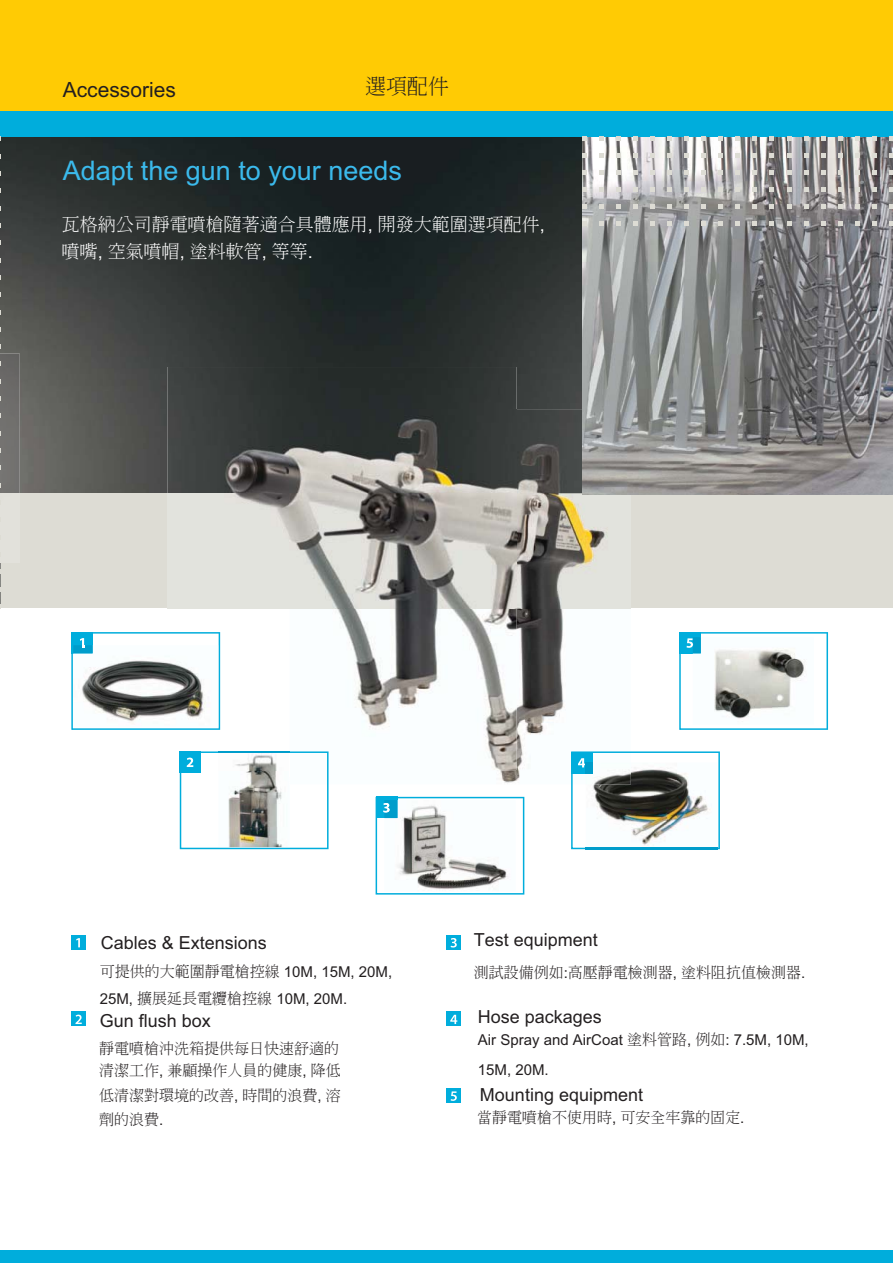
<style>
.page{position:relative;width:893px;height:1263px;background:#fff}
.page>*{position:absolute;margin:0;border:0;box-sizing:border-box;transform-origin:0 0}
.t1{font:27px "Arial";color:#3bbaec}
.t2{font:21px "Arial";color:#231f20}
.t3{font:21px "Adobe Ming Std Light E Ten B5 H";color:#231f20}
.t4{font:18px "Arial";color:#231f20}
.t5{font:18px/27px "Adobe Ming Std Light E Ten B5 H";color:#fff}
.t6{font:15px/23px "Adobe Ming Std Light E Ten B5 H";color:#231f20}
.t7{font:15px/29.7px "Arial";color:#231f20}
.s1{font-family:"Arial"}
.s2{font-family:"Adobe Ming Std Light E Ten B5 H"}
</style>
<div class="page">
<img style="left:0;top:136px;width:583px;height:468px">
<div style="left:1px;top:493px;width:892px;height:115px;background:#dddcd4"></div>
<img style="left:0;top:354px;width:20px;height:208px">
<img style="left:1px;top:493px;width:19px;height:69px">
<img style="left:168px;top:367px;width:348px;height:403px">
<img style="left:290px;top:608px;width:341px;height:176px">
<img style="left:516px;top:493px;width:115px;height:115px">
<img style="left:290px;top:409px;width:293px;height:84px">
<svg style="left:376px;top:797px;width:148px;height:98px"></svg>
<svg style="left:679px;top:632px;width:149px;height:98px"></svg>
<svg style="left:180px;top:750px;width:148px;height:99px"></svg>
<svg style="left:571px;top:751px;width:149px;height:98px"></svg>
<svg style="left:71px;top:632px;width:149px;height:98px"></svg>
<img style="left:583px;top:136px;width:310px;height:358px">
<div style="left:0;top:0;width:893px;height:111px;background:#ffcb04"></div>
<div style="left:0;top:1250px;width:893px;height:13px;background:#00addc"></div>
<div style="left:0;top:111px;width:893px;height:25px;background:#00addc"></div>
<svg style="left:702px;top:221px;width:4px;height:5px"></svg>
<svg style="left:685px;top:221px;width:4px;height:5px"></svg>
<svg style="left:668px;top:221px;width:4px;height:5px"></svg>
<svg style="left:651px;top:221px;width:4px;height:5px"></svg>
<svg style="left:770px;top:221px;width:4px;height:5px"></svg>
<svg style="left:753px;top:221px;width:4px;height:5px"></svg>
<svg style="left:736px;top:221px;width:4px;height:5px"></svg>
<svg style="left:719px;top:221px;width:4px;height:5px"></svg>
<svg style="left:872px;top:221px;width:4px;height:5px"></svg>
<svg style="left:855px;top:221px;width:4px;height:5px"></svg>
<svg style="left:838px;top:221px;width:4px;height:5px"></svg>
<svg style="left:821px;top:221px;width:4px;height:5px"></svg>
<svg style="left:804px;top:221px;width:4px;height:5px"></svg>
<svg style="left:787px;top:221px;width:4px;height:5px"></svg>
<svg style="left:889px;top:221px;width:4px;height:5px"></svg>
<svg style="left:600px;top:221px;width:4px;height:5px"></svg>
<svg style="left:583px;top:221px;width:4px;height:5px"></svg>
<svg style="left:617px;top:221px;width:4px;height:5px"></svg>
<svg style="left:634px;top:221px;width:4px;height:5px"></svg>
<svg style="left:702px;top:204px;width:4px;height:5px"></svg>
<svg style="left:685px;top:204px;width:4px;height:5px"></svg>
<svg style="left:668px;top:204px;width:4px;height:5px"></svg>
<svg style="left:651px;top:204px;width:4px;height:5px"></svg>
<svg style="left:702px;top:187px;width:4px;height:5px"></svg>
<svg style="left:685px;top:187px;width:4px;height:5px"></svg>
<svg style="left:668px;top:187px;width:4px;height:5px"></svg>
<svg style="left:651px;top:187px;width:4px;height:5px"></svg>
<svg style="left:702px;top:170px;width:4px;height:5px"></svg>
<svg style="left:685px;top:170px;width:4px;height:5px"></svg>
<svg style="left:668px;top:170px;width:4px;height:5px"></svg>
<svg style="left:651px;top:170px;width:4px;height:5px"></svg>
<svg style="left:702px;top:153px;width:4px;height:5px"></svg>
<svg style="left:685px;top:153px;width:4px;height:5px"></svg>
<svg style="left:668px;top:153px;width:4px;height:5px"></svg>
<svg style="left:651px;top:153px;width:4px;height:5px"></svg>
<svg style="left:702px;top:136px;width:4px;height:5px"></svg>
<svg style="left:685px;top:136px;width:4px;height:5px"></svg>
<svg style="left:668px;top:136px;width:4px;height:5px"></svg>
<svg style="left:651px;top:136px;width:4px;height:5px"></svg>
<svg style="left:770px;top:204px;width:4px;height:5px"></svg>
<svg style="left:753px;top:204px;width:4px;height:5px"></svg>
<svg style="left:736px;top:204px;width:4px;height:5px"></svg>
<svg style="left:719px;top:204px;width:4px;height:5px"></svg>
<svg style="left:770px;top:187px;width:4px;height:5px"></svg>
<svg style="left:753px;top:187px;width:4px;height:5px"></svg>
<svg style="left:736px;top:187px;width:4px;height:5px"></svg>
<svg style="left:719px;top:187px;width:4px;height:5px"></svg>
<svg style="left:770px;top:170px;width:4px;height:5px"></svg>
<svg style="left:753px;top:170px;width:4px;height:5px"></svg>
<svg style="left:736px;top:170px;width:4px;height:5px"></svg>
<svg style="left:719px;top:170px;width:4px;height:5px"></svg>
<svg style="left:770px;top:153px;width:4px;height:5px"></svg>
<svg style="left:753px;top:153px;width:4px;height:5px"></svg>
<svg style="left:736px;top:153px;width:4px;height:5px"></svg>
<svg style="left:719px;top:153px;width:4px;height:5px"></svg>
<svg style="left:770px;top:136px;width:4px;height:5px"></svg>
<svg style="left:753px;top:136px;width:4px;height:5px"></svg>
<svg style="left:736px;top:136px;width:4px;height:5px"></svg>
<svg style="left:719px;top:136px;width:4px;height:5px"></svg>
<svg style="left:872px;top:204px;width:4px;height:5px"></svg>
<svg style="left:855px;top:204px;width:4px;height:5px"></svg>
<svg style="left:838px;top:204px;width:4px;height:5px"></svg>
<svg style="left:821px;top:204px;width:4px;height:5px"></svg>
<svg style="left:804px;top:204px;width:4px;height:5px"></svg>
<svg style="left:787px;top:204px;width:4px;height:5px"></svg>
<svg style="left:872px;top:187px;width:4px;height:5px"></svg>
<svg style="left:855px;top:187px;width:4px;height:5px"></svg>
<svg style="left:838px;top:187px;width:4px;height:5px"></svg>
<svg style="left:821px;top:187px;width:4px;height:5px"></svg>
<svg style="left:804px;top:187px;width:4px;height:5px"></svg>
<svg style="left:787px;top:187px;width:4px;height:5px"></svg>
<svg style="left:872px;top:170px;width:4px;height:5px"></svg>
<svg style="left:855px;top:170px;width:4px;height:5px"></svg>
<svg style="left:838px;top:170px;width:4px;height:5px"></svg>
<svg style="left:821px;top:170px;width:4px;height:5px"></svg>
<svg style="left:804px;top:170px;width:4px;height:5px"></svg>
<svg style="left:787px;top:170px;width:4px;height:5px"></svg>
<svg style="left:872px;top:153px;width:4px;height:5px"></svg>
<svg style="left:855px;top:153px;width:4px;height:5px"></svg>
<svg style="left:838px;top:153px;width:4px;height:5px"></svg>
<svg style="left:821px;top:153px;width:4px;height:5px"></svg>
<svg style="left:804px;top:153px;width:4px;height:5px"></svg>
<svg style="left:787px;top:153px;width:4px;height:5px"></svg>
<svg style="left:872px;top:136px;width:4px;height:5px"></svg>
<svg style="left:855px;top:136px;width:4px;height:5px"></svg>
<svg style="left:838px;top:136px;width:4px;height:5px"></svg>
<svg style="left:821px;top:136px;width:4px;height:5px"></svg>
<svg style="left:804px;top:136px;width:4px;height:5px"></svg>
<svg style="left:787px;top:136px;width:4px;height:5px"></svg>
<svg style="left:889px;top:204px;width:4px;height:5px"></svg>
<svg style="left:889px;top:187px;width:4px;height:5px"></svg>
<svg style="left:889px;top:170px;width:4px;height:5px"></svg>
<svg style="left:889px;top:153px;width:4px;height:5px"></svg>
<svg style="left:889px;top:136px;width:4px;height:5px"></svg>
<svg style="left:583px;top:136px;width:4px;height:5px"></svg>
<svg style="left:583px;top:153px;width:4px;height:5px"></svg>
<svg style="left:583px;top:170px;width:4px;height:5px"></svg>
<svg style="left:583px;top:187px;width:4px;height:5px"></svg>
<svg style="left:583px;top:204px;width:4px;height:5px"></svg>
<svg style="left:600px;top:136px;width:4px;height:5px"></svg>
<svg style="left:617px;top:136px;width:4px;height:5px"></svg>
<svg style="left:634px;top:136px;width:4px;height:5px"></svg>
<svg style="left:600px;top:153px;width:4px;height:5px"></svg>
<svg style="left:617px;top:153px;width:4px;height:5px"></svg>
<svg style="left:634px;top:153px;width:4px;height:5px"></svg>
<svg style="left:600px;top:170px;width:4px;height:5px"></svg>
<svg style="left:617px;top:170px;width:4px;height:5px"></svg>
<svg style="left:634px;top:170px;width:4px;height:5px"></svg>
<svg style="left:600px;top:187px;width:4px;height:5px"></svg>
<svg style="left:617px;top:187px;width:4px;height:5px"></svg>
<svg style="left:634px;top:187px;width:4px;height:5px"></svg>
<svg style="left:600px;top:204px;width:4px;height:5px"></svg>
<svg style="left:617px;top:204px;width:4px;height:5px"></svg>
<svg style="left:634px;top:204px;width:4px;height:5px"></svg>
<div style="left:446px;top:935px;width:15px;height:14px;background:#00addc"></div>
<svg style="left:451px;top:938px;width:6px;height:10px"></svg>
<div style="left:446px;top:1011px;width:15px;height:15px;background:#00addc"></div>
<svg style="left:450px;top:1015px;width:7px;height:9px"></svg>
<div style="left:446px;top:1088px;width:15px;height:15px;background:#00addc"></div>
<svg style="left:451px;top:1091px;width:6px;height:10px"></svg>
<div style="left:71px;top:935px;width:15px;height:14px;background:#00addc"></div>
<svg style="left:76px;top:938px;width:4px;height:9px"></svg>
<div style="left:71px;top:1011px;width:15px;height:15px;background:#00addc"></div>
<svg style="left:75px;top:1015px;width:7px;height:9px"></svg>
<h2 class="t2" style="left:63px;top:82px;width:115px">Accessories</h2>
<h2 class="t3" style="left:365px;top:78px;width:85px">選項配件</h2>
<h1 class="t1" style="left:63px;top:161px;width:341px">Adapt the gun to your needs</h1>
<p class="t5" style="left:62px;top:213px;width:484px">瓦格納公司靜電噴槍隨著適合具體應用<span class="s1">,</span> 開發大範圍選項配件<span class="s1">,</span>噴嘴<span class="s1">,</span> 空氣噴帽<span class="s1">,</span> 塗料軟管<span class="s1">,</span> 等等<span class="s1">.</span></p>
<p class="t4" style="left:101px;top:936px;width:167px">Cables &amp; Extensions</p>
<p class="t6" style="left:100px;top:962px;width:294px">可提供的大範圍靜電槍控線 <span class="s1">10M, 15M, 20M,</span></p>
<p class="t7" style="left:100px;top:985px;width:249px">25M, <span class="s2">擴展延長電纜槍控線</span> 10M, 20M.</p>
<p class="t6" style="left:99px;top:1038px;width:243px">靜電噴槍沖洗箱提供每日快速舒適的清潔工作<span class="s1">,</span> 兼顧操作人員的健康<span class="s1">,</span> 降低</p>
<p class="t6" style="left:99px;top:1085px;width:243px;line-height:24.5px">低清潔對環境的改善<span class="s1">,</span> 時間的浪費<span class="s1">,</span> 溶劑的浪費<span class="s1">.</span></p>
<p class="t4" style="left:100px;top:1014px;width:113px">Gun flush box</p>
<p class="t4" style="left:474px;top:933px;width:126px">Test equipment</p>
<p class="t6" style="left:474px;top:963px;width:333px">測試設備例如<span class="s1">:</span>高壓靜電檢測器<span class="s1">,</span> 塗料阻抗值檢測器<span class="s1">.</span></p>
<p class="t4" style="left:478px;top:1010px;width:126px">Hose packages</p>
<p class="t7" style="left:478px;top:1026px;width:332px">Air Spray and AirCoat <span class="s2">塗料管路</span>, <span class="s2">例如</span>: 7.5M, 10M,<br>15M, 20M.</p>
<p class="t4" style="left:480px;top:1089px;width:165px">Mounting equipment</p>
<p class="t6" style="left:477px;top:1108px;width:269px">當靜電噴槍不使用時<span class="s1">,</span> 可安全牢靠的固定<span class="s1">.</span></p>
</div>
